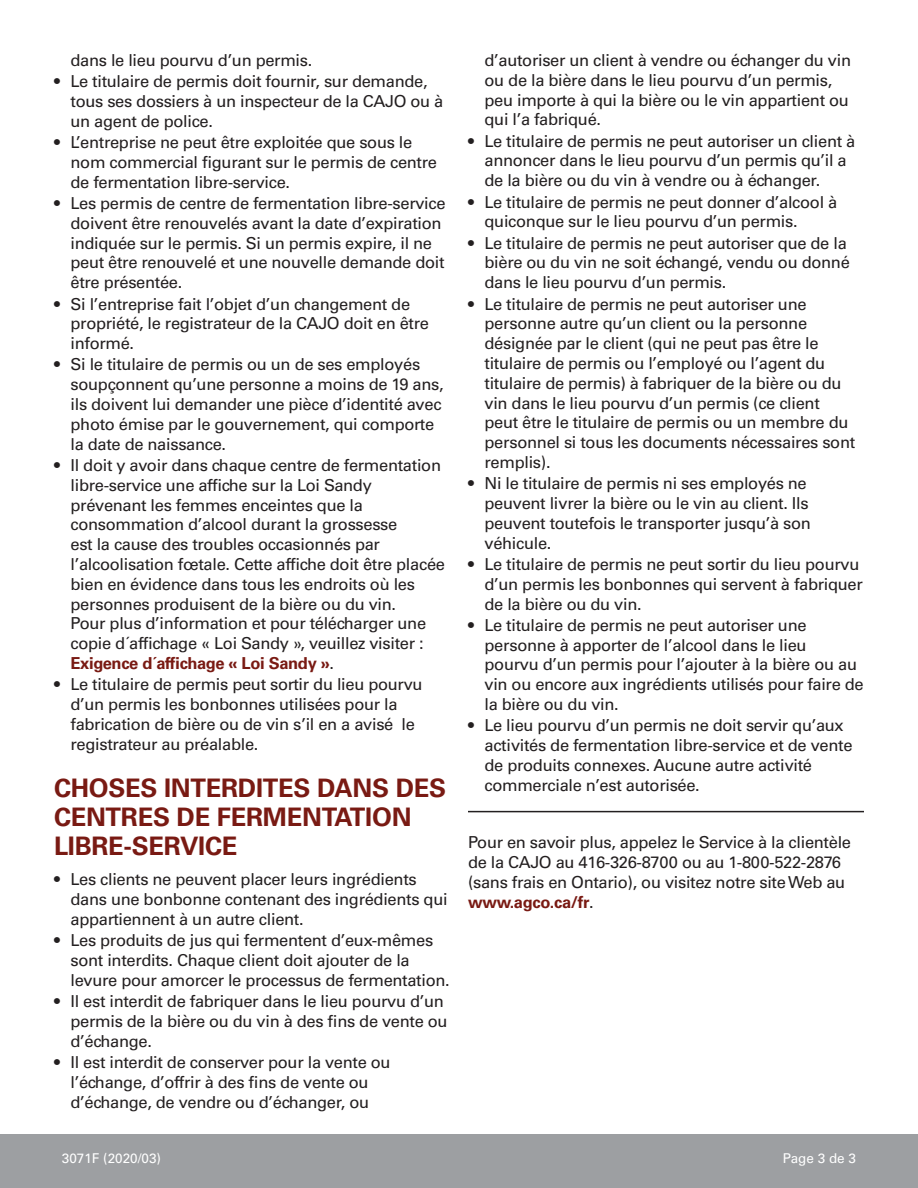
<style>
.page{position:relative;width:918px;height:1188px;background:#fff}
.page>*{position:absolute;margin:0;border:0;box-sizing:border-box;transform-origin:0 0}
.t1{font:700 25.5px/29.1px "Univers LT Std";letter-spacing:-.01em;color:#791a13}
.Contact_Us{font:16.5px/19.8px "Univers LT Std";letter-spacing:-.02em;color:#231f20}
.t2{font:13.5px "Univers LT Std";color:#fff}
.s1{font-weight:700;color:#791a13}
</style>
<div class="page">
<div style="left:0;top:1134px;width:918px;height:54px;background:#9d9fa2"></div>
<hr style="left:468px;top:811px;width:396px;height:1px;background:#231f20">
<p class="Contact_Us" style="left:71px;top:50px;width:243px">dans le lieu pourvu d’un permis.</p>
<p class="Contact_Us" style="left:71px;top:72px;width:374px;text-indent:-17px">• Le titulaire de permis doit fournir, sur demande, tous ses dossiers à un inspecteur de la CAJO ou à un agent de police.</p>
<p class="Contact_Us" style="left:71px;top:132px;width:368px;text-indent:-17px">• L’entreprise ne peut être exploitée que sous le nom commercial figurant sur le permis de centre de fermentation libre-service.</p>
<p class="Contact_Us" style="left:71px;top:193px;width:377px;text-indent:-17px">• Les permis de centre de fermentation libre-service doivent être renouvelés avant la date d’expiration indiquée sur le permis. Si un permis expire, il ne peut être renouvelé et une nouvelle demande doit être présentée.</p>
<p class="Contact_Us" style="left:71px;top:294px;width:360px;text-indent:-17px">• Si l’entreprise fait l’objet d’un changement de propriété, le registrateur de la CAJO doit en être informé.</p>
<p class="Contact_Us" style="left:71px;top:355px;width:375px;text-indent:-17px">• Si le titulaire de permis ou un de ses employés soupçonnent qu’une personne a moins de 19 ans, ils doivent lui demander une pièce d’identité avec photo émise par le gouvernement, qui comporte la date de naissance.</p>
<p class="Contact_Us" style="left:71px;top:455px;width:376px;text-indent:-17px">• Il doit y avoir dans chaque centre de fermentation libre-service une affiche sur la Loi Sandy prévenant les femmes enceintes que la consommation d’alcool durant la grossesse<br>est la cause des troubles occasionnés par l’alcoolisation fœtale. Cette affiche doit être placée bien en évidence dans tous les endroits où les personnes produisent de la bière ou du vin.<br>Pour plus d’information et pour télécharger une copie d´affichage « Loi Sandy », veuillez visiter :<br><span class="s1">Exigence d´affichage « Loi Sandy »</span>.</p>
<p class="Contact_Us" style="left:71px;top:675px;width:354px;text-indent:-17px">• Le titulaire de permis peut sortir du lieu pourvu d’un permis les bonbonnes utilisées pour la fabrication de bière ou de vin s’il en a avisé le registrateur au préalable.</p>
<h2 class="t1" style="left:54px;top:773px;width:394px">CHOSES INTERDITES DANS DES<br>CENTRES DE FERMENTATION<br>LIBRE-SERVICE</h2>
<p class="Contact_Us" style="left:71px;top:870px;width:379px;text-indent:-17px">• Les clients ne peuvent placer leurs ingrédients dans une bonbonne contenant des ingrédients qui appartiennent à un autre client.</p>
<p class="Contact_Us" style="left:71px;top:931px;width:381px;text-indent:-17px">• Les produits de jus qui fermentent d’eux-mêmes sont interdits. Chaque client doit ajouter de la levure pour amorcer le processus de fermentation.</p>
<p class="Contact_Us" style="left:71px;top:991px;width:379px;text-indent:-17px">• Il est interdit de fabriquer dans le lieu pourvu d’un permis de la bière ou du vin à des fins de vente ou d’échange.</p>
<p class="Contact_Us" style="left:54px;top:1052px;width:338px;text-align:center">• Il est interdit de conserver pour la vente ou l’échange, d’offrir à des fins de vente ou d’échange, de vendre ou d’échanger, ou</p>
<p class="Contact_Us" style="left:485px;top:50px;width:368px">d’autoriser un client à vendre ou échanger du vin ou de la bière dans le lieu pourvu d’un permis, peu importe à qui la bière ou le vin appartient ou qui l’a fabriqué.</p>
<p class="Contact_Us" style="left:485px;top:131px;width:372px;text-indent:-17px">• Le titulaire de permis ne peut autoriser un client à annoncer dans le lieu pourvu d’un permis qu’il a de la bière ou du vin à vendre ou à échanger.</p>
<p class="Contact_Us" style="left:485px;top:192px;width:354px;text-indent:-17px">• Le titulaire de permis ne peut donner d’alcool à quiconque sur le lieu pourvu d’un permis.</p>
<p class="Contact_Us" style="left:485px;top:233px;width:367px;text-indent:-17px">• Le titulaire de permis ne peut autoriser que de la bière ou du vin ne soit échangé, vendu ou donné dans le lieu pourvu d’un permis.</p>
<p class="Contact_Us" style="left:485px;top:294px;width:372px;text-indent:-17px">• Le titulaire de permis ne peut autoriser une personne autre qu’un client ou la personne désignée par le client (qui ne peut pas être le titulaire de permis ou l’employé ou l’agent du titulaire de permis) à fabriquer de la bière ou du vin dans le lieu pourvu d’un permis (ce client peut être le titulaire de permis ou un membre du personnel si tous les documents nécessaires sont remplis).</p>
<p class="Contact_Us" style="left:485px;top:474px;width:328px;text-indent:-17px">• Ni le titulaire de permis ni ses employés ne peuvent livrer la bière ou le vin au client. Ils peuvent toutefois le transporter jusqu’à son véhicule.</p>
<p class="Contact_Us" style="left:485px;top:554px;width:380px;text-indent:-17px">• Le titulaire de permis ne peut sortir du lieu pourvu d’un permis les bonbonnes qui servent à fabriquer de la bière ou du vin.</p>
<p class="Contact_Us" style="left:485px;top:615px;width:381px;text-indent:-17px">• Le titulaire de permis ne peut autoriser une personne à apporter de l’alcool dans le lieu pourvu d’un permis pour l’ajouter à la bière ou au vin ou encore aux ingrédients utilisés pour faire de la bière ou du vin.</p>
<p class="Contact_Us" style="left:485px;top:716px;width:370px;text-indent:-17px">• Le lieu pourvu d’un permis ne doit servir qu’aux activités de fermentation libre-service et de vente de produits connexes. Aucune autre activité commerciale n’est autorisée.</p>
<p class="Contact_Us" style="left:468px;top:833px;width:385px">Pour en savoir plus, appelez le Service à la clientèle de la CAJO au 416-326-8700 ou au 1-800-522-2876 (sans frais en Ontario), ou visitez notre site Web au <span class="s1">www.agco.ca/fr</span>.</p>
<p class="t2" style="left:62px;top:1150px;width:101px">3071F (2020/03)</p>
<p class="t2" style="left:783px;top:1150px;width:75px">Page 3 de 3</p>
</div>
